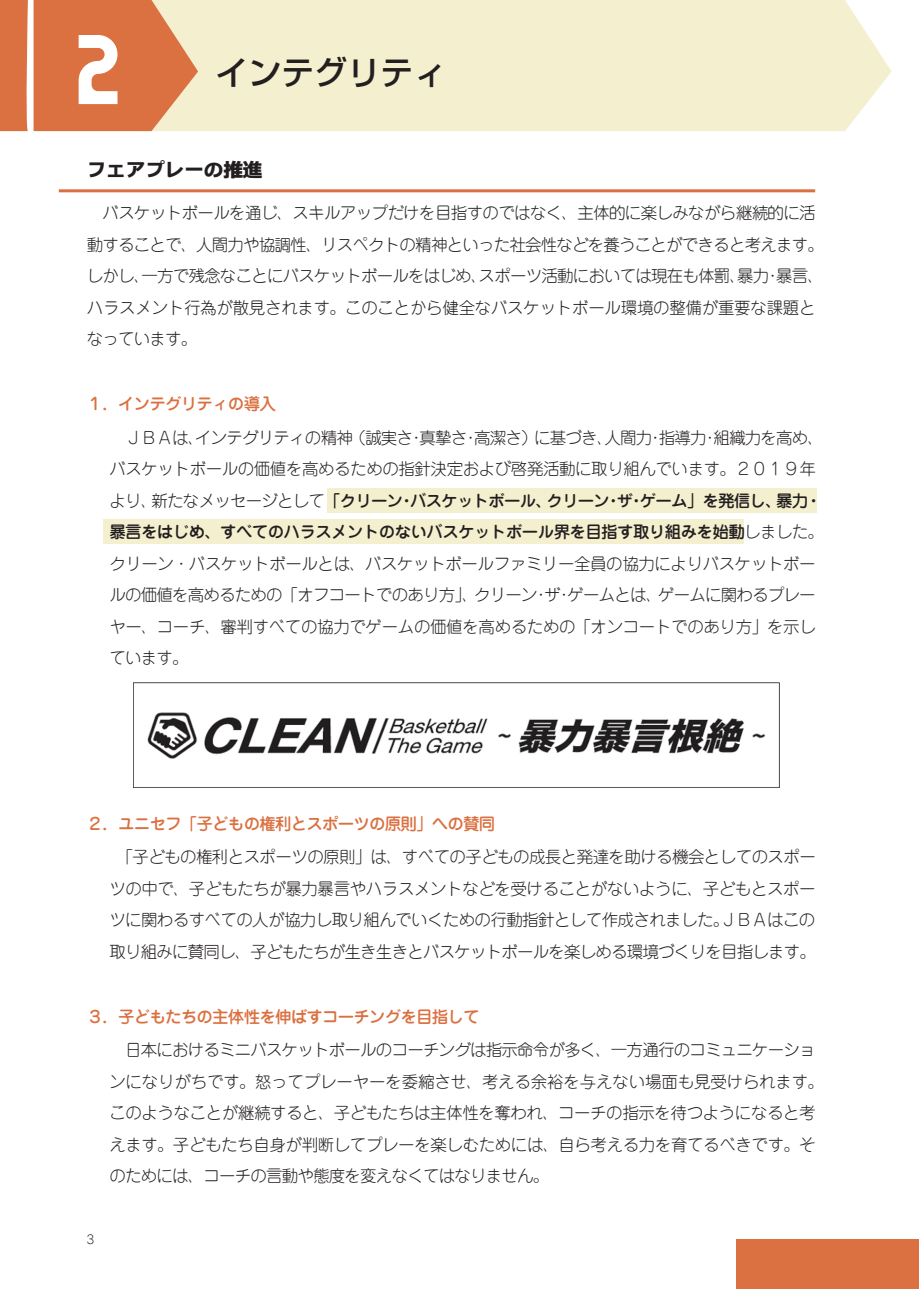
<style>
.page{position:relative;width:919px;height:1289px;background:#fff}
.page>*{position:absolute;margin:0;border:0;box-sizing:border-box;transform-origin:0 0}
.t1{font:86.4px "Edificio";color:#fff}
.t2{font:500 33px "Shin Go Pro";color:#231f20}
.t3{font:19.5px "C4 Beogo H";color:#231f20}
.t4{font:300 16.5px/31.5px "Jun 101 Pro";letter-spacing:-.04em;color:#231f20}
.t5{font:500 16.5px/31.5px "Jun 34 Pro";letter-spacing:-.04em;color:#231f20}
.t6{font:500 16.5px "Jun 34 Pro";letter-spacing:-.05em;color:#db7040}
.t7{font:300 12px "Jun 101 Pro";color:#231f20}
.s1{font-family:"Jun 101 Pro";font-weight:300}
</style>
<div class="page">
<div style="left:198px;top:0;width:693px;height:131px;background:#f4f0cf"></div>
<svg style="left:34px;top:0;width:164px;height:131px;background:#de8254"></svg>
<div style="left:0;top:0;width:28px;height:131px;background:#db7040"></div>
<div style="left:736px;top:1239px;width:182px;height:49px;background:#db7040"></div>
<div style="left:327px;top:488px;width:489px;height:25px;background:#f4f0cf"></div>
<div style="left:103px;top:519px;width:640px;height:25px;background:#f4f0cf"></div>
<hr style="left:59px;top:189px;width:756px;height:3px;background:#db7040">
<img style="left:133px;top:682px;width:646px;height:105px">
<h1 class="t1" style="left:79px;top:31px;width:45px">2</h1>
<h2 class="t2" style="left:215px;top:46px;width:232px">インテグリティ</h2>
<p class="t3" style="left:87px;top:159px;width:177px">フェアプレーの推進</p>
<p class="t4" style="left:87px;top:195px;width:738px">　バスケットボールを通じ、スキルアップだけを目指すのではなく、主体的に楽しみながら継続的に活動することで、人間力や協調性、リスペクトの精神といった社会性などを養うことができると考えます。しかし、一方で残念なことにバスケットボールをはじめ、スポーツ活動においては現在も体罰、暴力・暴言、ハラスメント行為が散見されます。このことから健全なバスケットボール環境の整備が重要な課題となっています。</p>
<p class="t6" style="left:87px;top:391px;width:190px">１．インテグリティの導入</p>
<p class="t4" style="left:109px;top:419px;width:716px">　ＪＢＡは、インテグリティの精神（誠実さ・真摯さ・高潔さ）に基づき、人間力・指導力・組織力を高め、バスケットボールの価値を高めるための指針決定および啓発活動に取り組んでいます。２０１９年</p>
<p class="t5" style="left:109px;top:483px;width:716px"><span class="s1">より、新たなメッセージとして</span>「クリーン・バスケットボール、クリーン・ザ・ゲーム」を発信し、暴力・暴言をはじめ、すべてのハラスメントのないバスケットボール界を目指す取り組みを始動<span class="s1">しました。</span></p>
<p class="t4" style="left:109px;top:545px;width:708px;text-align:justify">クリーン・バスケットボールとは、バスケットボールファミリー全員の協力によりバスケットボールの価値を高めるための「オフコートでのあり方」、クリーン・ザ・ゲームとは、ゲームに関わるプレーヤー、コーチ、審判すべての協力でゲームの価値を高めるための「オンコートでのあり方」を示しています。</p>
<p class="t6" style="left:87px;top:810px;width:410px">２．ユニセフ「子どもの権利とスポーツの原則」への賛同</p>
<p class="t4" style="left:109px;top:839px;width:708px;text-align:justify">　「子どもの権利とスポーツの原則」は、すべての子どもの成長と発達を助ける機会としてのスポーツの中で、子どもたちが暴力暴言やハラスメントなどを受けることがないように、子どもとスポーツに関わるすべての人が協力し取り組んでいくための行動指針として作成されました。ＪＢＡはこの取り組みに賛同し、子どもたちが生き生きとバスケットボールを楽しめる環境づくりを目指します。</p>
<p class="t6" style="left:87px;top:1003px;width:394px">３．子どもたちの主体性を伸ばすコーチングを目指して</p>
<p class="t4" style="left:109px;top:1032px;width:716px">　日本におけるミニバスケットボールのコーチングは指示命令が多く、一方通行のコミュニケーションになりがちです。怒ってプレーヤーを委縮させ、考える余裕を与えない場面も見受けられます。このようなことが継続すると、子どもたちは主体性を奪われ、コーチの指示を待つようになると考えます。子どもたち自身が判断してプレーを楽しむためには、自ら考える力を育てるべきです。そのためには、コーチの言動や態度を変えなくてはなりません。</p>
<p class="t7" style="left:87px;top:1229px;width:9px">3</p>
</div>
